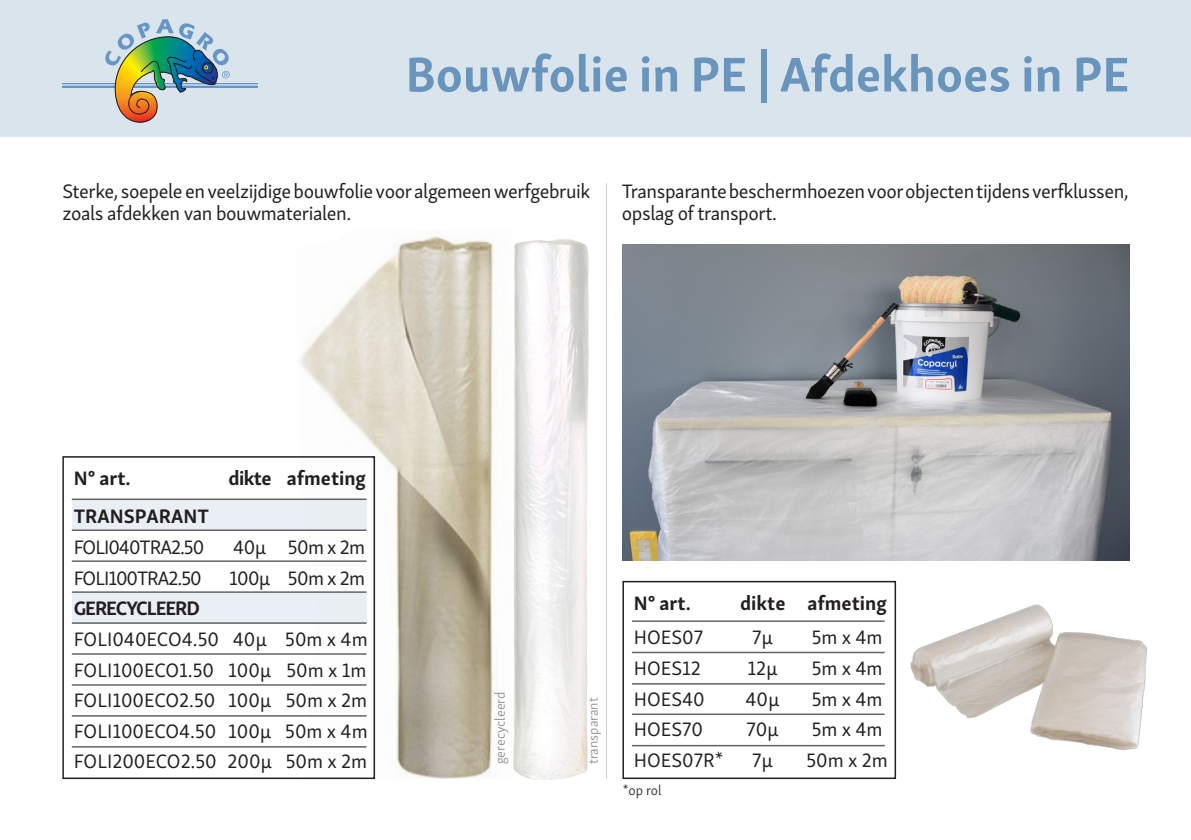
<style>
.page{position:relative;width:1191px;height:840px;background:#fff}
.page>*{position:absolute;margin:0;border:0;box-sizing:border-box;transform-origin:0 0}
.Tussenschot_titel{font:700 50px "Skolar Sans Latn";color:#6994bc}
.Body{font:20px/22px "Skolar Sans Latn";letter-spacing:-.02em;color:#231f20}
.Body-2{font:20px "Skolar Sans Latn";color:#231f20}
.t1{font:700 20px "Skolar Sans Latn";color:#231f20}
.Body-3{font:20px "Skolar Sans Latn";letter-spacing:-.05em;color:#231f20}
.t2{font:700 20px "Skolar Sans Latn";letter-spacing:-.05em;color:#231f20}
.t3{font:300 14px "Skolar Sans Latn";color:#8a8c8f}
.t4{font:300 14px "Skolar Sans Latn";color:#231f20}
</style>
<div class="page">
<div style="left:0;top:0;width:1191px;height:136px;background:#dae4ec"></div>
<svg style="left:62px;top:83px;width:196px;height:4px"></svg>
<hr style="left:62px;top:85px;width:196px;height:1px;background:#fff">
<svg style="left:104px;top:19px;width:126px;height:104px"></svg>
<img style="left:622px;top:244px;width:507px;height:316px">
<div style="left:622px;top:580px;width:274px;height:198px;border:2px solid #231f20"></div>
<hr style="left:632px;top:651px;width:252px;height:2px;background:#636366">
<hr style="left:632px;top:620px;width:252px;height:1px;background:#636366">
<hr style="left:632px;top:682px;width:253px;height:2px;background:#636366">
<hr style="left:632px;top:713px;width:252px;height:1px;background:#636366">
<hr style="left:632px;top:744px;width:253px;height:2px;background:#636366">
<img style="left:297px;top:236px;width:198px;height:543px">
<div style="left:72px;top:592px;width:294px;height:31px;background:#e9eff4"></div>
<div style="left:72px;top:499px;width:294px;height:31px;background:#e9eff4"></div>
<div style="left:62px;top:456px;width:313px;height:322px;border:2px solid #231f20"></div>
<hr style="left:72px;top:529px;width:294px;height:1px;background:#636366">
<hr style="left:72px;top:498px;width:294px;height:1px;background:#636366">
<hr style="left:72px;top:560px;width:294px;height:1px;background:#636366">
<hr style="left:72px;top:714px;width:294px;height:2px;background:#636366">
<hr style="left:72px;top:622px;width:294px;height:1px;background:#636366">
<hr style="left:72px;top:653px;width:294px;height:1px;background:#636366">
<hr style="left:72px;top:591px;width:294px;height:1px;background:#636366">
<hr style="left:72px;top:683px;width:294px;height:2px;background:#636366">
<hr style="left:72px;top:745px;width:294px;height:2px;background:#636366">
<img style="left:513px;top:239px;width:76px;height:539px">
<hr style="left:606px;top:183px;width:1px;height:595px;background:#d1d2d4">
<img style="left:910px;top:604px;width:237px;height:147px">
<p class="Tussenschot_titel" style="left:405px;top:34px;width:725px">Bouwfolie in PE | Afdekhoes in PE</p>
<p class="Body" style="left:62px;top:179px;width:529px">Sterke, soepele en veelzijdige bouwfolie voor algemeen werfgebruik zoals afdekken van bouwmaterialen.</p>
<p class="Body" style="left:622px;top:179px;width:508px">Transparante beschermhoezen voor objecten tijdens verfklussen, opslag of transport.</p>
<p class="t1" style="left:74px;top:462px;width:59px">N° art.</p>
<p class="t1" style="left:228px;top:462px;width:45px">dikte</p>
<p class="t1" style="left:287px;top:462px;width:81px">afmeting</p>
<p class="t1" style="left:74px;top:499px;width:137px">TRANSPARANT</p>
<p class="Body-3" style="left:74px;top:531px;width:132px">FOLI040TRA2.50</p>
<p class="Body" style="left:233px;top:534px;width:35px">40µ</p>
<p class="Body" style="left:288px;top:534px;width:79px">50m x 2m</p>
<p class="Body-3" style="left:74px;top:562px;width:129px">FOLI100TRA2.50</p>
<p class="Body" style="left:229px;top:565px;width:43px">100µ</p>
<p class="Body" style="left:288px;top:565px;width:79px">50m x 2m</p>
<p class="t2" style="left:74px;top:591px;width:128px">GERECYCLEERD</p>
<p class="Body-2" style="left:74px;top:623px;width:147px">FOLI040ECO4.50</p>
<p class="Body" style="left:233px;top:626px;width:36px">40µ</p>
<p class="Body" style="left:285px;top:626px;width:84px">50m x 4m</p>
<p class="Body-2" style="left:74px;top:654px;width:142px">FOLI100ECO1.50</p>
<p class="Body" style="left:228px;top:656px;width:45px">100µ</p>
<p class="Body" style="left:286px;top:656px;width:81px">50m x 1m</p>
<p class="Body-2" style="left:74px;top:684px;width:143px">FOLI100ECO2.50</p>
<p class="Body" style="left:228px;top:687px;width:45px">100µ</p>
<p class="Body" style="left:286px;top:687px;width:83px">50m x 2m</p>
<p class="Body-2" style="left:74px;top:715px;width:144px">FOLI100ECO4.50</p>
<p class="Body" style="left:228px;top:718px;width:45px">100µ</p>
<p class="Body" style="left:285px;top:718px;width:84px">50m x 4m</p>
<p class="Body-2" style="left:74px;top:746px;width:145px">FOLI200ECO2.50</p>
<p class="Body" style="left:227px;top:748px;width:46px">200µ</p>
<p class="Body" style="left:286px;top:748px;width:83px">50m x 2m</p>
<p class="t3" style="left:489px;top:763px;width:74px;rotate:-90deg">gerecycleerd</p>
<p class="t3" style="left:583px;top:763px;width:68px;rotate:-90deg">transparant</p>
<p class="t1" style="left:634px;top:586px;width:58px">N° art.</p>
<p class="t1" style="left:740px;top:586px;width:47px">dikte</p>
<p class="t1" style="left:807px;top:586px;width:81px">afmeting</p>
<p class="Body" style="left:634px;top:624px;width:71px">HOES07</p>
<p class="Body" style="left:752px;top:624px;width:23px">7µ</p>
<p class="Body" style="left:811px;top:624px;width:72px">5m x 4m</p>
<p class="Body" style="left:634px;top:655px;width:68px">HOES12</p>
<p class="Body" style="left:747px;top:655px;width:32px">12µ</p>
<p class="Body" style="left:811px;top:655px;width:72px">5m x 4m</p>
<p class="Body" style="left:634px;top:686px;width:72px">HOES40</p>
<p class="Body" style="left:745px;top:686px;width:36px">40µ</p>
<p class="Body" style="left:811px;top:686px;width:72px">5m x 4m</p>
<p class="Body" style="left:634px;top:716px;width:71px">HOES70</p>
<p class="Body" style="left:746px;top:716px;width:34px">70µ</p>
<p class="Body" style="left:811px;top:716px;width:72px">5m x 4m</p>
<p class="Body-2" style="left:634px;top:744px;width:91px">HOES07R*</p>
<p class="Body" style="left:752px;top:747px;width:23px">7µ</p>
<p class="Body" style="left:806px;top:747px;width:83px">50m x 2m</p>
<p class="t4" style="left:622px;top:779px;width:41px">*op rol</p>
</div>
